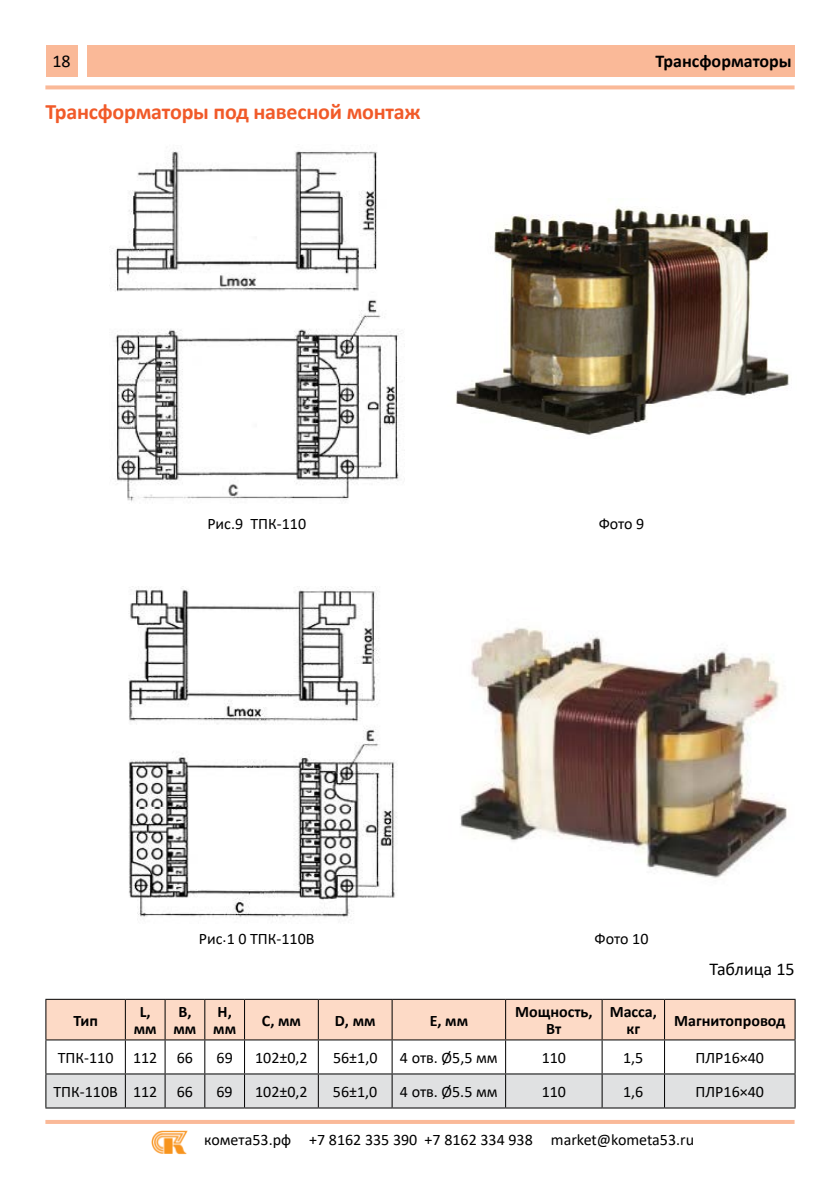
<style>
.page{position:relative;width:840px;height:1191px;background:#fff}
.page>*{position:absolute;margin:0;border:0;box-sizing:border-box;transform-origin:0 0}
.t1{font:700 22px "Calibri";letter-spacing:-.01em;color:#f15a29}
.t2{font:700 18px "Calibri";color:#000}
.t3{font:18px "Calibri";color:#000}
.t4{font:16px "Calibri";color:#000}
.t5{font:700 16px/17.2px "Calibri";color:#000;text-align:center}
</style>
<div class="page">
<div style="left:87px;top:45px;width:707px;height:32px;background:#fab998"></div>
<div style="left:46px;top:45px;width:31px;height:32px;background:#fab998"></div>
<svg style="left:45px;top:85px;width:749px;height:4px;background:#fac0a3"></svg>
<hr style="left:45px;top:1120px;width:749px;height:4px;background:#fab998">
<img style="left:151px;top:1130px;width:37px;height:25px">
<div style="left:46px;top:999px;width:748px;height:40px;background:#fddac6"></div>
<div style="left:46px;top:1074px;width:748px;height:33px;background:#e0e1e2"></div>
<hr style="left:45px;top:998px;width:80px;height:1px;background:#000">
<hr style="left:45px;top:999px;width:1px;height:40px;background:#000">
<hr style="left:125px;top:998px;width:40px;height:1px;background:#000">
<hr style="left:125px;top:999px;width:1px;height:40px;background:#000">
<hr style="left:165px;top:998px;width:40px;height:1px;background:#000">
<hr style="left:164px;top:999px;width:1px;height:40px;background:#000">
<hr style="left:205px;top:998px;width:39px;height:1px;background:#000">
<hr style="left:204px;top:999px;width:1px;height:40px;background:#000">
<hr style="left:244px;top:998px;width:74px;height:1px;background:#000">
<hr style="left:244px;top:999px;width:1px;height:40px;background:#000">
<hr style="left:318px;top:998px;width:74px;height:1px;background:#000">
<hr style="left:317px;top:999px;width:1px;height:40px;background:#000">
<hr style="left:392px;top:998px;width:113px;height:1px;background:#000">
<hr style="left:391px;top:999px;width:1px;height:40px;background:#000">
<hr style="left:505px;top:998px;width:96px;height:1px;background:#000">
<hr style="left:505px;top:999px;width:1px;height:40px;background:#000">
<hr style="left:601px;top:998px;width:63px;height:1px;background:#000">
<hr style="left:601px;top:999px;width:1px;height:40px;background:#000">
<hr style="left:664px;top:998px;width:131px;height:1px;background:#000">
<hr style="left:663px;top:999px;width:1px;height:40px;background:#000">
<hr style="left:794px;top:999px;width:1px;height:40px;background:#000">
<hr style="left:45px;top:1039px;width:80px;height:1px;background:#000">
<hr style="left:45px;top:1040px;width:1px;height:33px;background:#000">
<hr style="left:125px;top:1039px;width:40px;height:1px;background:#000">
<hr style="left:125px;top:1040px;width:1px;height:33px;background:#000">
<hr style="left:165px;top:1039px;width:40px;height:1px;background:#000">
<hr style="left:164px;top:1040px;width:1px;height:33px;background:#000">
<hr style="left:205px;top:1039px;width:39px;height:1px;background:#000">
<hr style="left:204px;top:1040px;width:1px;height:33px;background:#000">
<hr style="left:244px;top:1039px;width:74px;height:1px;background:#000">
<hr style="left:244px;top:1040px;width:1px;height:33px;background:#000">
<hr style="left:318px;top:1039px;width:74px;height:1px;background:#000">
<hr style="left:317px;top:1040px;width:1px;height:33px;background:#000">
<hr style="left:392px;top:1039px;width:113px;height:1px;background:#000">
<hr style="left:391px;top:1040px;width:1px;height:33px;background:#000">
<hr style="left:505px;top:1039px;width:96px;height:1px;background:#000">
<hr style="left:505px;top:1040px;width:1px;height:33px;background:#000">
<hr style="left:601px;top:1039px;width:63px;height:1px;background:#000">
<hr style="left:601px;top:1040px;width:1px;height:33px;background:#000">
<hr style="left:664px;top:1039px;width:131px;height:1px;background:#000">
<hr style="left:663px;top:1040px;width:1px;height:33px;background:#000">
<hr style="left:794px;top:1040px;width:1px;height:33px;background:#000">
<hr style="left:45px;top:1073px;width:80px;height:1px;background:#000">
<hr style="left:45px;top:1074px;width:1px;height:33px;background:#000">
<hr style="left:125px;top:1073px;width:40px;height:1px;background:#000">
<hr style="left:125px;top:1074px;width:1px;height:33px;background:#000">
<hr style="left:165px;top:1073px;width:40px;height:1px;background:#000">
<hr style="left:164px;top:1074px;width:1px;height:33px;background:#000">
<hr style="left:205px;top:1073px;width:39px;height:1px;background:#000">
<hr style="left:204px;top:1074px;width:1px;height:33px;background:#000">
<hr style="left:244px;top:1073px;width:74px;height:1px;background:#000">
<hr style="left:244px;top:1074px;width:1px;height:33px;background:#000">
<hr style="left:318px;top:1073px;width:74px;height:1px;background:#000">
<hr style="left:317px;top:1074px;width:1px;height:33px;background:#000">
<hr style="left:392px;top:1073px;width:113px;height:1px;background:#000">
<hr style="left:391px;top:1074px;width:1px;height:33px;background:#000">
<hr style="left:505px;top:1073px;width:96px;height:1px;background:#000">
<hr style="left:505px;top:1074px;width:1px;height:33px;background:#000">
<hr style="left:601px;top:1073px;width:63px;height:1px;background:#000">
<hr style="left:601px;top:1074px;width:1px;height:33px;background:#000">
<hr style="left:664px;top:1073px;width:131px;height:1px;background:#000">
<hr style="left:663px;top:1074px;width:1px;height:33px;background:#000">
<hr style="left:794px;top:1074px;width:1px;height:33px;background:#000">
<hr style="left:45px;top:1107px;width:80px;height:1px;background:#000">
<hr style="left:125px;top:1107px;width:40px;height:1px;background:#000">
<hr style="left:165px;top:1107px;width:40px;height:1px;background:#000">
<hr style="left:205px;top:1107px;width:39px;height:1px;background:#000">
<hr style="left:244px;top:1107px;width:74px;height:1px;background:#000">
<hr style="left:318px;top:1107px;width:74px;height:1px;background:#000">
<hr style="left:392px;top:1107px;width:113px;height:1px;background:#000">
<hr style="left:505px;top:1107px;width:96px;height:1px;background:#000">
<hr style="left:601px;top:1107px;width:63px;height:1px;background:#000">
<hr style="left:664px;top:1107px;width:131px;height:1px;background:#000">
<img style="left:109px;top:151px;width:293px;height:351px">
<img style="left:455px;top:207px;width:335px;height:228px">
<img style="left:128px;top:586px;width:269px;height:332px">
<img style="left:460px;top:627px;width:327px;height:251px">
<p class="t3" style="left:52px;top:48px;width:20px">18</p>
<p class="t2" style="left:655px;top:48px;width:138px">Трансформаторы</p>
<h1 class="t1" style="left:45px;top:96px;width:376px">Трансформаторы под навесной монтаж</h1>
<p class="t4" style="left:207px;top:512px;width:100px">Рис.9 ТПК-110</p>
<p class="t4" style="left:199px;top:927px;width:117px">Рис.1 0 ТПК-110В</p>
<p class="t4" style="left:598px;top:512px;width:47px">Фото 9</p>
<p class="t4" style="left:594px;top:927px;width:55px">Фото 10</p>
<p class="t3" style="left:709px;top:956px;width:86px">Таблица 15</p>
<p class="t5" style="left:73px;top:1011px;width:26px">Тип</p>
<p class="t5" style="left:134px;top:1002px;width:24px">L, мм</p>
<p class="t5" style="left:173px;top:1002px;width:24px">B, мм</p>
<p class="t5" style="left:213px;top:1002px;width:24px;text-align:left">H, мм</p>
<p class="t5" style="left:262px;top:1011px;width:41px">C, мм</p>
<p class="t5" style="left:335px;top:1011px;width:42px">D, мм</p>
<p class="t5" style="left:429px;top:1011px;width:40px">E, мм</p>
<p class="t5" style="left:515px;top:1002px;width:79px">Мощность,<br>Вт</p>
<p class="t5" style="left:609px;top:1002px;width:49px">Масса, кг</p>
<p class="t5" style="left:673px;top:1011px;width:113px">Магнитопровод</p>
<p class="t4" style="left:58px;top:1046px;width:137px">ТПК-110 112 66</p>
<p class="t4" style="left:216px;top:1046px;width:18px">69</p>
<p class="t4" style="left:255px;top:1046px;width:54px">102±0,2</p>
<p class="t4" style="left:333px;top:1046px;width:46px">56±1,0</p>
<p class="t4" style="left:400px;top:1046px;width:99px">4 отв. Ø5,5 мм</p>
<p class="t4" style="left:541px;top:1046px;width:26px">110</p>
<p class="t4" style="left:623px;top:1046px;width:22px">1,5</p>
<p class="t4" style="left:695px;top:1046px;width:70px">ПЛР16×40</p>
<p class="t4" style="left:53px;top:1080px;width:141px">ТПК-110В 112 66</p>
<p class="t4" style="left:216px;top:1080px;width:18px">69</p>
<p class="t4" style="left:255px;top:1080px;width:54px">102±0,2</p>
<p class="t4" style="left:333px;top:1080px;width:46px">56±1,0</p>
<p class="t4" style="left:399px;top:1080px;width:99px">4 отв. Ø5.5 мм</p>
<p class="t4" style="left:541px;top:1080px;width:26px">110</p>
<p class="t4" style="left:622px;top:1080px;width:22px">1,6</p>
<p class="t4" style="left:695px;top:1080px;width:70px">ПЛР16×40</p>
<p class="t4" style="left:204px;top:1128px;width:491px">комета53.рф +7 8162 335 390 +7 8162 334 938 market@kometa53.ru</p>
</div>
